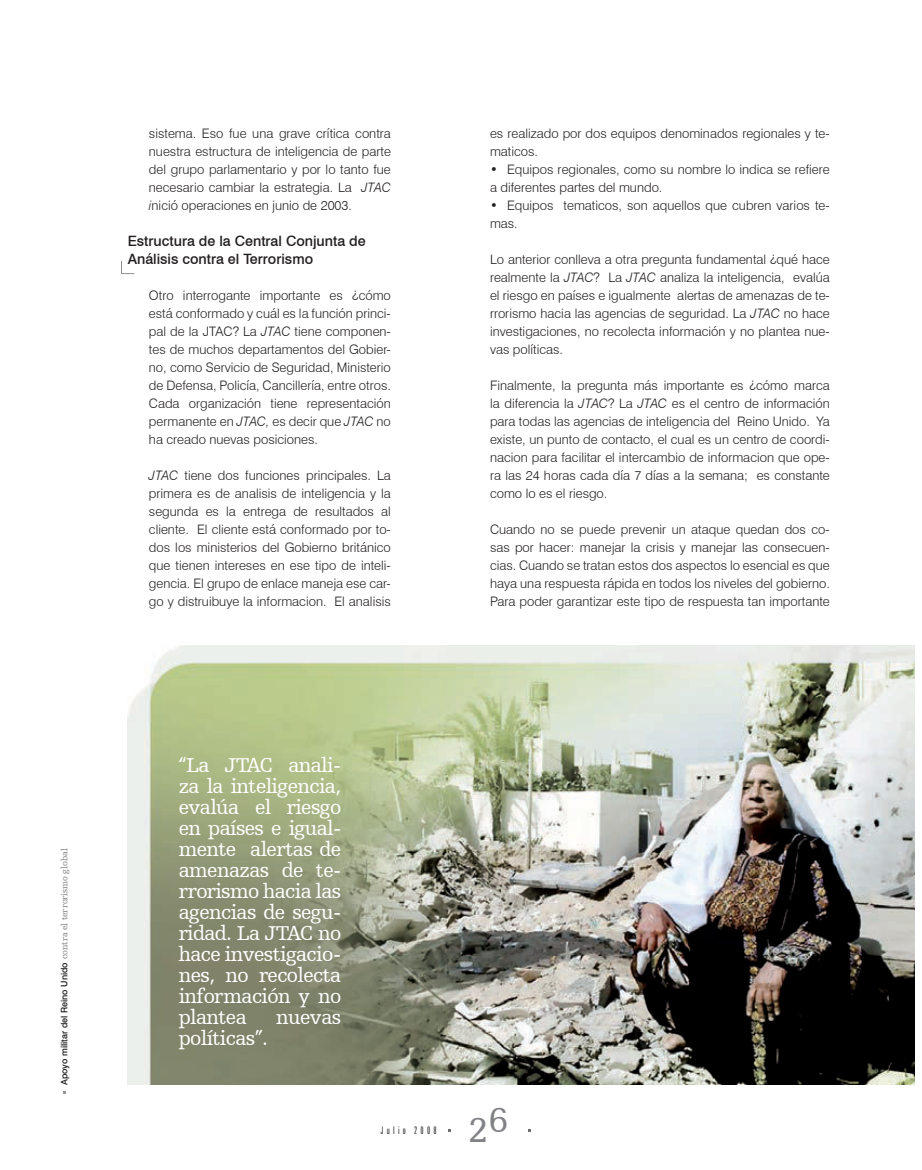
<style>
.page{position:relative;width:922px;height:1170px;background:#fff}
.page>*{position:absolute;margin:0;border:0;box-sizing:border-box;transform-origin:0 0}
.t1{font:36px "Humanist Slabserif 712 BT";color:#808285}
.t2{font:21px/21px "Humanist Slabserif 712 BT";letter-spacing:-.03em;color:#fff;text-align:justify}
.t3{font:500 14.25px/18px "Swiss 721 BT";color:#231f20}
.t4{font:300 13.05px/18px "Swiss 721 BT";color:#231f20;text-align:justify}
.t5{font:300 extra-condensed 10.5px "Zurich BT";letter-spacing:.31em;color:#231f20}
.t6{font:500 9px "Swiss 721 BT";color:#231f20}
.s1{font-style:italic}
.s2{font-family:"Humanist Slabserif 712 BT";font-weight:400;color:#808285}
</style>
<div class="page">
<img style="left:128px;top:645px;width:786px;height:439px">
<svg style="left:121px;top:261px;width:13px;height:13px"></svg>
<p class="t4" style="left:149px;top:124px;width:243px">sistema. Eso fue una grave crítica contra nuestra estructura de inteligencia de parte del grupo parlamentario y por lo tanto fue necesario cambiar la estrategia. La <span class="s1">JTAC i</span>nició operaciones en junio de 2003.</p>
<p class="t3" style="left:128px;top:231px;width:239px">Estructura de la Central Conjunta de<br>Análisis contra el Terrorismo</p>
<p class="t4" style="left:149px;top:286px;width:243px">Otro interrogante importante es ¿cómo está conformado y cuál es la función princi&shy;pal de la JTAC? La <span class="s1">JTAC</span> tiene componen&shy;tes de muchos departamentos del Gobier&shy;no, como Servicio de Seguridad, Ministerio de Defensa, Policía, Cancillería, entre otros.<br>Cada organización tiene representación permanente en <span class="s1">JTAC,</span> es decir que <span class="s1">JTAC</span> no ha creado nuevas posiciones.</p>
<p class="t4" style="left:149px;top:466px;width:243px"><span class="s1">JTAC</span> tiene dos funciones principales. La primera es de analisis de inteligencia y la segunda es la entrega de resultados al cliente. El cliente está conformado por to&shy;dos los ministerios del Gobierno británico que tienen intereses en ese tipo de inteli&shy;gencia. El grupo de enlace maneja ese car&shy;go y distruibuye la informacion. El analisis</p>
<p class="t4" style="left:490px;top:124px;width:341px">es realizado por dos equipos denominados regionales y te&shy;maticos.</p>
<p class="t4" style="left:490px;top:160px;width:341px;text-indent:17px">Equipos regionales, como su nombre lo indica se refiere a diferentes partes del mundo.</p>
<p class="t4" style="left:490px;top:196px;width:341px;text-indent:17px">Equipos tematicos, son aquellos que cubren varios te&shy;mas.</p>
<p class="t4" style="left:490px;top:250px;width:341px">Lo anterior conlleva a otra pregunta fundamental ¿qué hace realmente la <span class="s1">JTAC</span>? La <span class="s1">JTAC</span> analiza la inteligencia, evalúa el riesgo en países e igualmente alertas de amenazas de te&shy;rrorismo hacia las agencias de seguridad. La <span class="s1">JTAC</span> no hace investigaciones, no recolecta información y no plantea nue&shy;vas políticas.</p>
<p class="t4" style="left:490px;top:376px;width:341px">Finalmente, la pregunta más importante es ¿cómo marca la diferencia la <span class="s1">JTAC</span>? La <span class="s1">JTAC</span> es el centro de información para todas las agencias de inteligencia del Reino Unido. Ya existe, un punto de contacto, el cual es un centro de coordi&shy;nacion para facilitar el intercambio de informacion que ope&shy;ra las 24 horas cada día 7 días a la semana; es constante como lo es el riesgo.</p>
<p class="t4" style="left:490px;top:520px;width:341px">Cuando no se puede prevenir un ataque quedan dos co&shy;sas por hacer: manejar la crisis y manejar las consecuen&shy;cias. Cuando se tratan estos dos aspectos lo esencial es que haya una respuesta rápida en todos los niveles del gobierno.<br>Para poder garantizar este tipo de respuesta tan importante</p>
<p class="t6" style="left:59px;top:1085px;width:238px;rotate:-90deg">Apoyo militar del Reino Unido <span class="s2">contra el terrorismo global</span></p>
<h2 class="t2" style="left:179px;top:754px;width:164px">“La JTAC anali&shy;za la inteligencia, evalúa el riesgo en países e igual&shy;mente alertas de amenazas de te&shy;rrorismo hacia las agencias de segu&shy;ridad. La JTAC no hace investigacio&shy;nes, no recolecta información y no plantea</h2>
<h2 class="t2" style="left:276px;top:1006px;width:67px">nuevas</h2>
<h2 class="t2" style="left:179px;top:1027px;width:91px">políticas”.</h2>
<p class="t5" style="left:380px;top:1124px;width:57px">Julio 2008</p>
<h1 class="t1" style="left:468px;top:1103px;width:42px">2626</h1>
</div>
